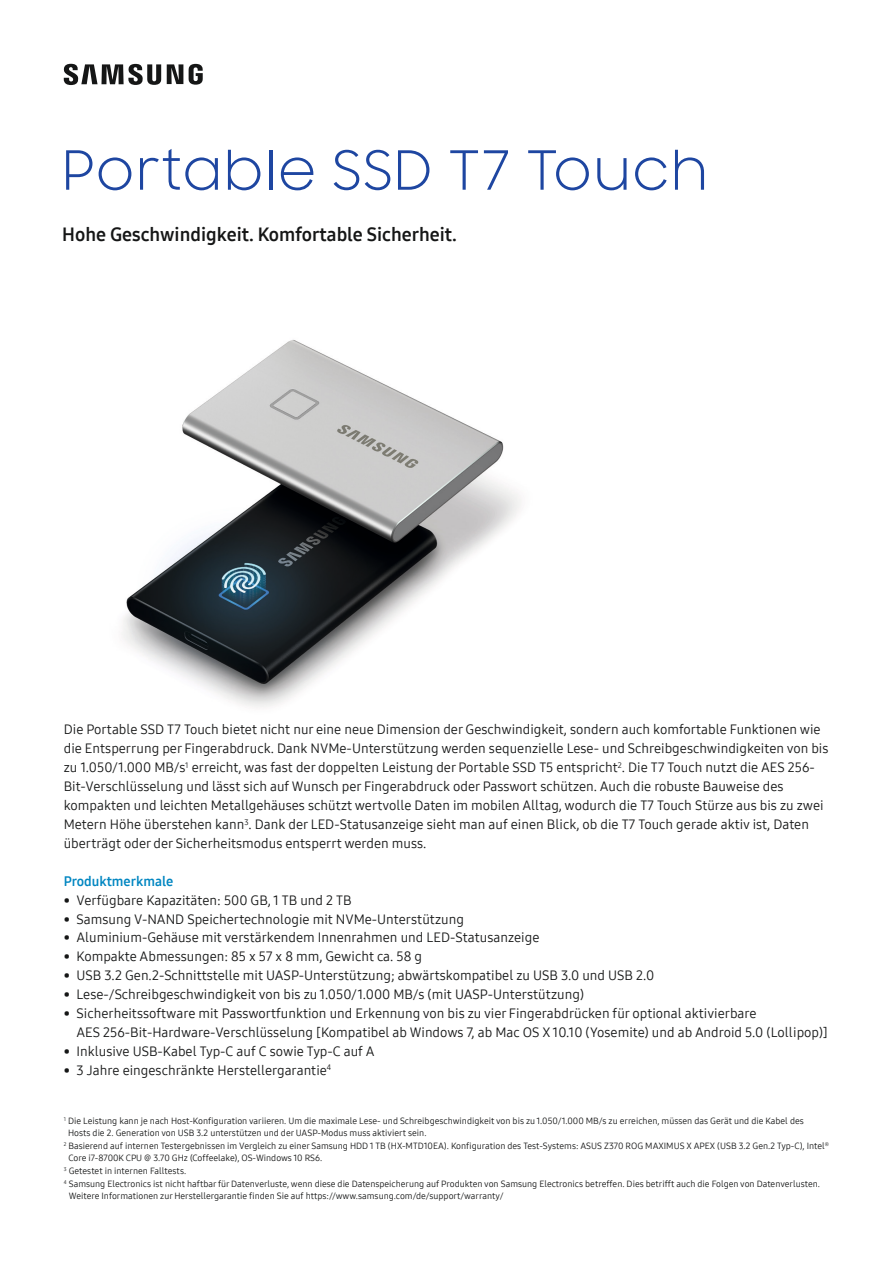
<style>
.page{position:relative;width:893px;height:1263px;background:#fff}
.page>*{position:absolute;margin:0;border:0;box-sizing:border-box;transform-origin:0 0}
.t1{font:54px "Samsung Sharp Sans";letter-spacing:.015em;color:#1e46a1}
.Subline{font:18.75px "Samsung One 700";color:#151616}
.Copy{font:13.5px/18.9px "Samsung One 400";color:#151616}
.Copy-2{font:13.5px "Samsung One 700";color:#0086c1}
.Copy-3{font:9px/12.6px "Samsung One 400";color:#151616}
</style>
<div class="page">
<img style="left:122px;top:339px;width:399px;height:369px">
<svg style="left:167px;top:64px;width:16px;height:20px"></svg>
<svg style="left:64px;top:64px;width:97px;height:21px"></svg>
<svg style="left:189px;top:64px;width:14px;height:21px"></svg>
<p class="t1" style="left:62px;top:132px;width:648px">Portable SSD T7 Touch</p>
<p class="Subline" style="left:62px;top:222px;width:396px">Hohe Geschwindigkeit. Komfortable Sicherheit.</p>
<p class="Copy" style="left:64px;top:720px;width:766px">Die Portable SSD T7 Touch bietet nicht nur eine neue Dimension der Geschwindigkeit, sondern auch komfortable Funktionen wie die Entsperrung per Fingerabdruck. Dank NVMe-Unterstützung werden sequenzielle Lese- und Schreibgeschwindigkeiten von bis zu 1.050/1.000 MB/s<sup>1</sup> erreicht, was fast der doppelten Leistung der Portable SSD T5 entspricht<sup>2</sup>. Die T7 Touch nutzt die AES 256- Bit-Verschlüsselung und lässt sich auf Wunsch per Fingerabdruck oder Passwort schützen. Auch die robuste Bauweise des kompakten und leichten Metallgehäuses schützt wertvolle Daten im mobilen Alltag, wodurch die T7 Touch Stürze aus bis zu zwei Metern Höhe überstehen kann<sup>3</sup>. Dank der LED-Statusanzeige sieht man auf einen Blick, ob die T7 Touch gerade aktiv ist, Daten überträgt oder der Sicherheitsmodus entsperrt werden muss.</p>
<p class="Copy-2" style="left:64px;top:872px;width:111px">Produktmerkmale</p>
<p class="Copy" style="left:64px;top:890px;width:289px">• Verfügbare Kapazitäten: 500 GB, 1 TB und 2 TB</p>
<p class="Copy" style="left:64px;top:909px;width:402px">• Samsung V-NAND Speichertechnologie mit NVMe-Unterstützung</p>
<p class="Copy" style="left:64px;top:928px;width:477px">• Aluminium-Gehäuse mit verstärkendem Innenrahmen und LED-Statusanzeige</p>
<p class="Copy" style="left:64px;top:947px;width:360px">• Kompakte Abmessungen: 85 x 57 x 8 mm, Gewicht ca. 58 g</p>
<p class="Copy" style="left:64px;top:966px;width:592px">• USB 3.2 Gen.2-Schnittstelle mit UASP-Unterstützung; abwärtskompatibel zu USB 3.0 und USB 2.0</p>
<p class="Copy" style="left:64px;top:985px;width:522px">• Lese-/Schreibgeschwindigkeit von bis zu 1.050/1.000 MB/s (mit UASP-Unterstützung)</p>
<p class="Copy" style="left:77px;top:1004px;width:753px;text-indent:-13px">• Sicherheitssoftware mit Passwortfunktion und Erkennung von bis zu vier Fingerabdrücken für optional aktivierbare<br>AES 256-Bit-Hardware-Verschlüsselung [Kompatibel ab Windows 7, ab Mac OS X 10.10 (Yosemite) und ab Android 5.0 (Lollipop)]</p>
<p class="Copy" style="left:64px;top:1041px;width:312px">• Inklusive USB-Kabel Typ-C auf C sowie Typ-C auf A</p>
<p class="Copy" style="left:64px;top:1060px;width:269px">• 3 Jahre eingeschränkte Herstellergarantie<sup>4</sup></p>
<p class="Copy-3" style="left:68px;top:1114px;width:737px;text-indent:-4px"><sup>1</sup> Die Leistung kann je nach Host-Konfiguration variieren. Um die maximale Lese- und Schreibgeschwindigkeit von bis zu 1.050/1.000 MB/s zu erreichen, müssen das Gerät und die Kabel des<br>Hosts die 2. Generation von USB 3.2 unterstützen und der UASP-Modus muss aktiviert sein.</p>
<p class="Copy-3" style="left:69px;top:1139px;width:762px;text-indent:-5px"><sup>2</sup> Basierend auf internen Testergebnissen im Vergleich zu einer Samsung HDD 1 TB (HX-MTD10EA). Konfiguration des Test-Systems: ASUS Z370 ROG MAXIMUS X APEX (USB 3.2 Gen.2 Typ-C), Intel<sup>®<br></sup>Core i7-8700K CPU @ 3.70 GHz (Coffeelake), OS-Windows 10 RS6.</p>
<p class="Copy-3" style="left:64px;top:1164px;width:124px"><sup>3</sup> Getestet in internen Falltests.</p>
<p class="Copy-3" style="left:69px;top:1177px;width:753px;text-indent:-5px"><sup>4</sup> Samsung Electronics ist nicht haftbar für Datenverluste, wenn diese die Datenspeicherung auf Produkten von Samsung Electronics betreffen. Dies betrifft auch die Folgen von Datenverlusten.<br>Weitere Informationen zur Herstellergarantie finden Sie auf https://www.samsung.com/de/support/warranty/</p>
</div>
